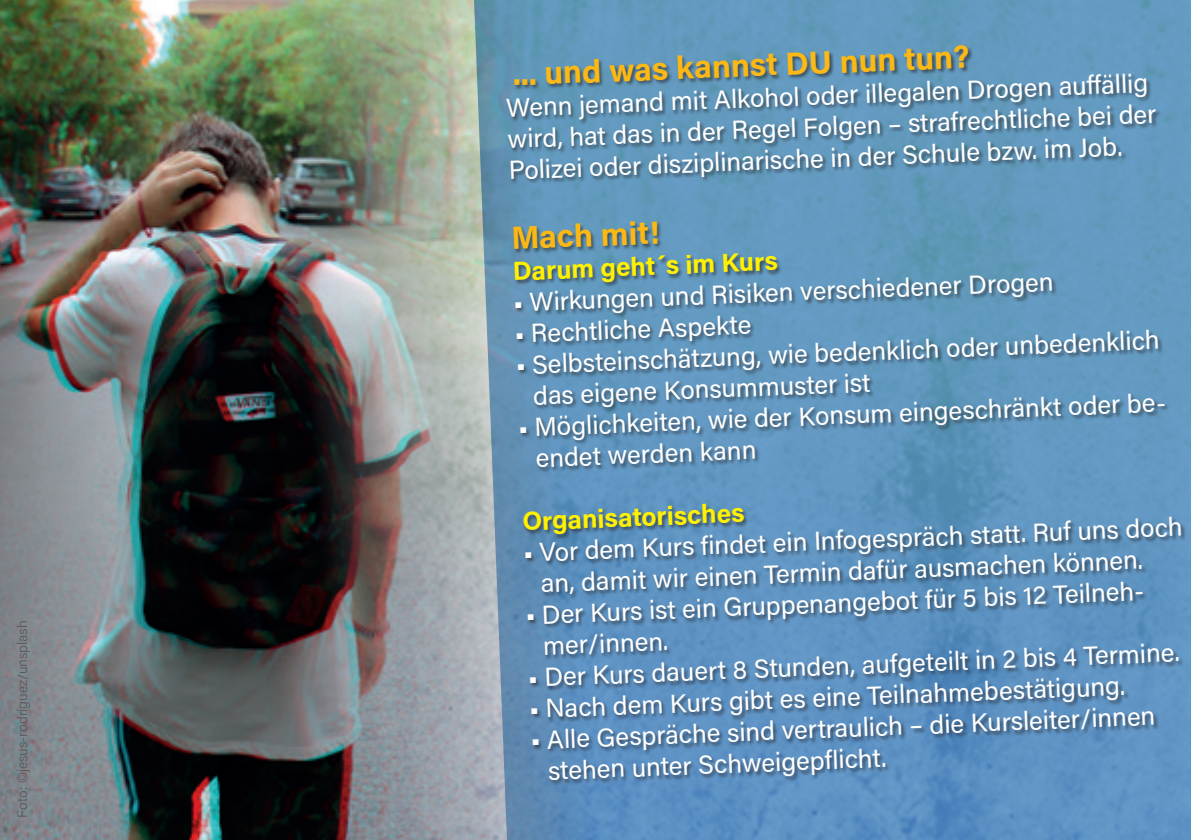
<style>
.page{position:relative;width:1191px;height:840px;background:#fff}
.page>*{position:absolute;margin:0;border:0;box-sizing:border-box;transform-origin:0 0}
.t1{font:700 32px "Acumin Pro";color:#fcb814}
.t2{font:26px/31.4px "Acumin Pro";color:#fff}
.t3{font:700 26px "Acumin Pro";color:#fff101}
.t4{font:300 14px "Acumin Pro";color:#57585a}
.s1{font-weight:300}
</style>
<div class="page">
<svg style="left:692px;top:0;width:499px;height:839px;fill:#6198c3"></svg>
<img style="left:0;top:0;width:692px;height:839px">
<div style="left:506px;top:45px;width:679px;height:739px;background:#231f20;opacity:.59"></div>
<p class="t4" style="left:13px;top:817px;width:198px;rotate:-90deg">Foto: ©jesus-rodriguez/unsplash</p>
<p class="t1" style="left:512px;top:51px;width:459px;rotate:-2deg">... und was kannst DU nun tun?</p>
<p class="t2" style="left:505px;top:89px;width:651px;rotate:-2deg">Wenn jemand mit Alkohol oder illegalen Drogen auff ällig wird, hat das in der Regel Folgen – strafrechtliche bei der<br>Polizei oder disziplinarische in der Schule bzw. im Job.</p>
<p class="t1" style="left:510px;top:215px;width:150px;rotate:-2deg">Mach mit!</p>
<p class="t3" style="left:512px;top:252px;width:267px;rotate:-2deg">Darum geht´s im Kurs</p>
<p class="t2" style="left:513px;top:284px;width:541px;rotate:-2deg"><span class="s1">■</span> Wirkungen und Risiken verschiedener Drogen</p>
<p class="t2" style="left:514px;top:316px;width:238px;rotate:-2deg"><span class="s1">■</span> Rechtliche Aspekte</p>
<p class="t2" style="left:531px;top:346px;width:629px;text-indent:-16px;rotate:-2deg"><span class="s1">■</span> Selbsteinschätzung, wie bedenklich oder unbedenklich das eigene Konsummuster ist</p>
<p class="t2" style="left:534px;top:408px;width:633px;line-height:32.2px;text-indent:-16px;rotate:-2deg"><span class="s1">■</span> Möglichkeiten, wie der Konsum eingeschränkt oder be&shy;endet werden kann</p>
<p class="t3" style="left:522px;top:502px;width:224px;rotate:-2deg">Organisatorisches</p>
<p class="t2" style="left:539px;top:533px;width:645px;text-indent:-16px;rotate:-2deg"><span class="s1">■</span> Vor dem Kurs findet ein Infogespräch statt. Ruf uns doch an, damit wir einen Termin dafür ausmachen können.</p>
<p class="t2" style="left:541px;top:595px;width:604px;line-height:32.4px;text-indent:-16px;rotate:-2deg"><span class="s1">■</span> Der Kurs ist ein Gruppenangebot für 5 bis 12 Teilneh&shy;mer/innen.</p>
<p class="t2" style="left:528px;top:659px;width:653px;rotate:-2deg"><span class="s1">■</span> Der Kurs dauert 8 Stunden, aufgeteilt in 2 bis 4 Termine.</p>
<p class="t2" style="left:529px;top:690px;width:597px;rotate:-2deg"><span class="s1">■</span> Nach dem Kurs gibt es eine Teilnahmebestätigung.</p>
<p class="t2" style="left:546px;top:720px;width:610px;text-indent:-16px;rotate:-2deg"><span class="s1">■</span> Alle Gespräche sind vertraulich – die Kursleiter/innen stehen unter Schweigepflicht.</p>
</div>
